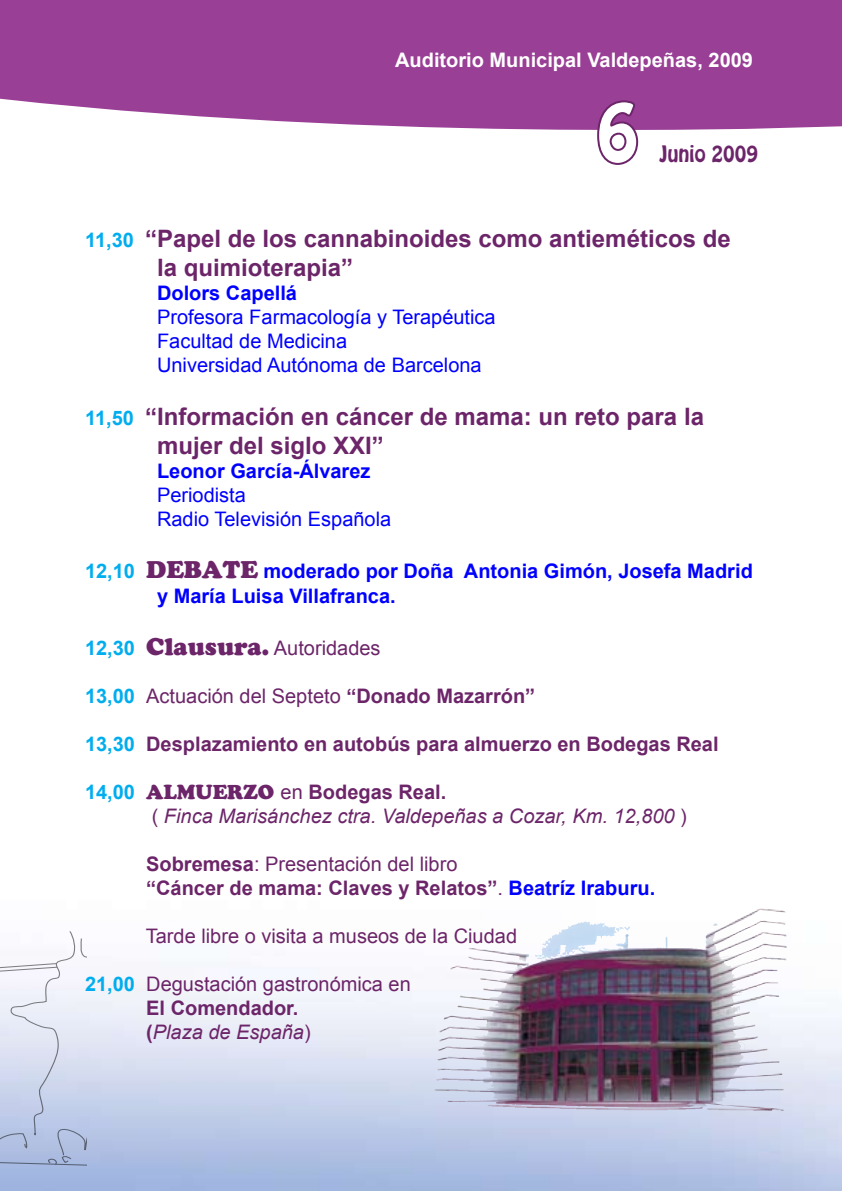
<style>
.page{position:relative;width:842px;height:1191px;background:#fff}
.page>*{position:absolute;margin:0;border:0;box-sizing:border-box;transform-origin:0 0}
.t1{font:72px "Hobo Std";color:#fff}
.t2{font:700 24px/28.8px "Arial";color:#6c2569}
.t3{font:20px/24px "Arial";color:#6c2569}
.t4{font:700 20px/24px "Arial";color:#6c2569}
.t5{font:20px/24px "Arial";color:#00f}
.t6{font:700 20px/24px "Arial";color:#00f}
.t7{font:italic 20px/24px "Arial";color:#6c2569}
.t8{font:700 20px "Arial";color:#fff}
.t9{font:20px "Hobo Std";color:#6c2569}
.s1{font-size:20px;color:#00adef}
.s2{color:#00adef}
.s3{font-family:"Cooper";font-weight:900;font-size:24px;color:#6c2569}
.s4{font-weight:700;color:#00adef}
.s5{font-family:"Cooper";font-weight:900;font-size:24px}
.s6{font-weight:700}
.s7{font-weight:700;font-style:normal;color:#00adef}
.s8{font-family:"Cooper";font-weight:900;font-style:normal}
.s9{font-style:normal}
.s10{font-weight:700;font-style:normal}
.s11{font-weight:400}
.s12{color:#00f}
.s13{font-style:italic}
</style>
<div class="page">
<img style="left:0;top:921px;width:842px;height:270px">
<div style="left:0;top:0;width:842px;height:130px;background:#993f95"></div>
<img style="left:702px;top:908px;width:85px;height:117px">
<svg style="left:595px;top:98px;width:45px;height:67px"></svg>
<svg style="left:0;top:930px;width:87px;height:240px"></svg>
<p class="t8" style="left:395px;top:47px;width:359px">Auditorio Municipal Valdepeñas, 2009</p>
<h1 class="t1" style="left:597px;top:83px;width:43px">6</h1>
<p class="t9" style="left:659px;top:140px;width:100px">JUNIO 2009</p>
<p class="t2" style="left:157px;top:225px;width:575px;text-indent:-72px"><span class="s1">11,30</span> “Papel de los cannabinoides como antieméticos de la quimioterapia”</p>
<p class="t6" style="left:157px;top:282px;width:142px">Dolors Capellá</p>
<p class="t5" style="left:157px;top:305px;width:340px">Profesora Farmacología y Terapéutica<br>Facultad de Medicina<br>Universidad Autónoma de Barcelona</p>
<p class="t2" style="left:157px;top:403px;width:548px;text-indent:-72px"><span class="s1">11,50</span> “Información en cáncer de mama: un reto para la mujer del siglo XXI”</p>
<p class="t6" style="left:157px;top:459px;width:215px">Leonor García-Álvarez</p>
<p class="t5" style="left:157px;top:483px;width:236px">Periodista<br>Radio Televisión Española</p>
<p class="t6" style="left:157px;top:560px;width:597px;text-indent:-72px"><span class="s2">12,10</span> <span class="s3">DEBATE</span> moderado por Doña Antonia Gimón, Josefa Madrid y María Luisa Villafranca.</p>
<p class="t3" style="left:85px;top:636px;width:297px"><span class="s4">12,30</span> <span class="s5">Clausura.</span> Autoridades</p>
<p class="t3" style="left:85px;top:684px;width:452px"><span class="s4">13,00</span> Actuación del Septeto <span class="s6">“Donado Mazarrón”</span></p>
<p class="t4" style="left:85px;top:733px;width:635px"><span class="s2">13,30</span> Desplazamiento en autobús para almuerzo en Bodegas Real</p>
<p class="t7" style="left:152px;top:780px;width:537px;text-indent:-67px"><span class="s7">14,00</span> <span class="s8">ALMUERZO</span> <span class="s9">en</span> <span class="s10">Bodegas Real.<br></span><span class="s9">(</span> Finca Marisánchez ctra. Valdepeñas a Cozar, Km. 12,800 <span class="s9">)</span></p>
<p class="t4" style="left:146px;top:853px;width:511px">Sobremesa<span class="s11">: Presentación del libro<br></span>“Cáncer de mama: Claves y Relatos”<span class="s11">.</span> <span class="s12">Beatríz Iraburu.</span></p>
<p class="t3" style="left:146px;top:924px;width:373px">Tarde libre o visita a museos de la Ciudad</p>
<p class="t3" style="left:146px;top:972px;width:266px;text-indent:-61px"><span class="s4">21,00</span> Degustación gastronómica en<br><span class="s6">El Comendador.<br>(</span><span class="s13">Plaza de España</span>)</p>
</div>
